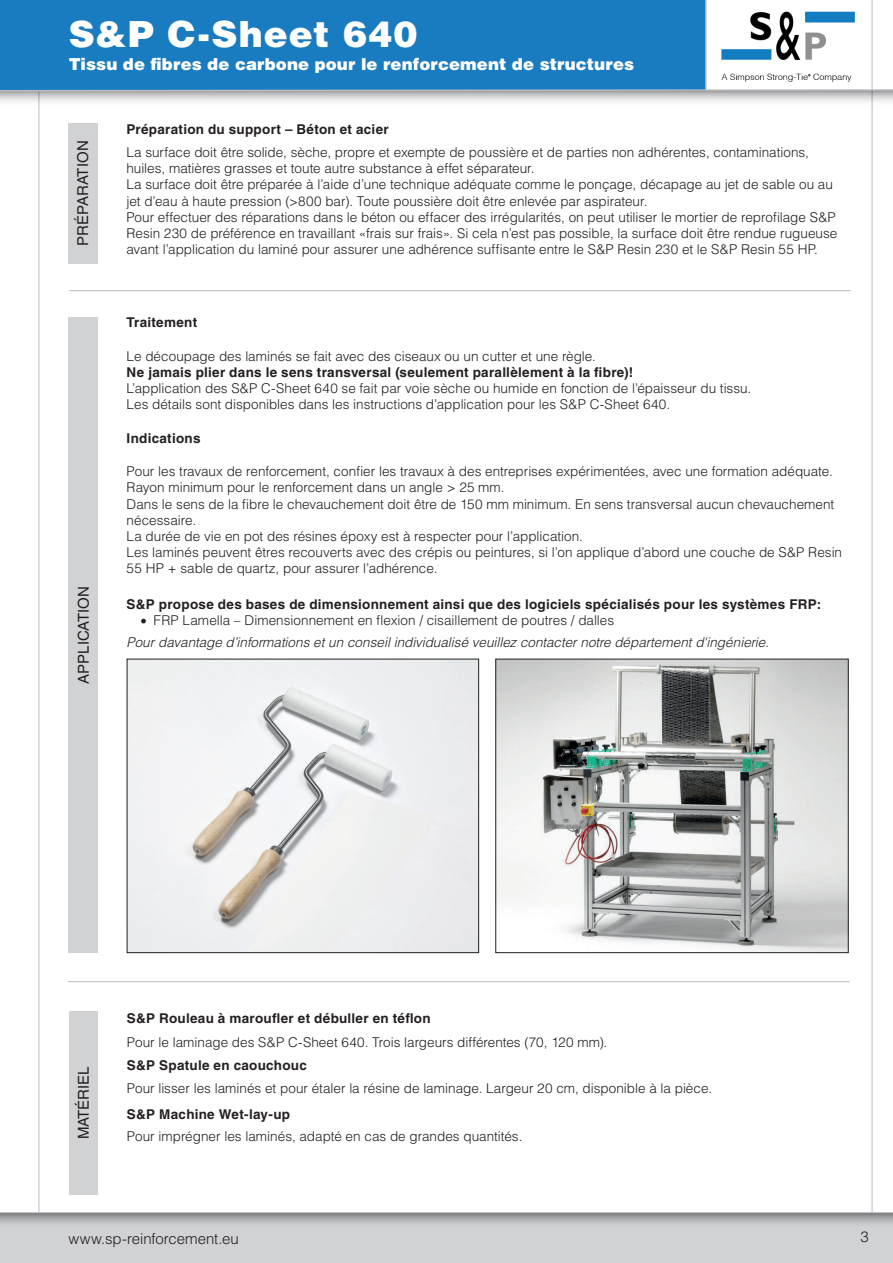
<style>
.page{position:relative;width:893px;height:1263px;background:#fff}
.page>*{position:absolute;margin:0;border:0;box-sizing:border-box;transform-origin:0 0}
.t1{font:900 36px "Helvetica LT Std";letter-spacing:.03em;color:#fff}
.t2{font:900 16.5px "Helvetica LT Std";letter-spacing:.01em;color:#fff}
.t3{font:300 15px "Helvetica LT Std";letter-spacing:-.005em;color:#231f20}
.t4{font:15px "Helvetica LT Std";letter-spacing:.01em;color:#231f20}
.t5{font:15px "Helvetica LT Std";letter-spacing:-.01em;color:#231f20}
.t6{font:300 13.5px/16.2px "Helvetica LT Std";color:#231f20}
.t7{font:700 13.5px "Helvetica LT Std";letter-spacing:.02em;color:#231f20}
.t8{font:italic 300 13.5px/21.6px "Helvetica LT Std";color:#231f20}
.s1{font-family:"Minion Pro";font-weight:400;font-style:normal;font-size:18px}
.s2{font-style:normal}
</style>
<div class="page">
<hr style="left:872px;top:0;width:1px;height:1263px;background:#bcbdc0">
<hr style="left:39px;top:0;width:1px;height:1263px;background:#bcbdc0">
<div style="left:0;top:1212px;width:893px;height:51px;background:#d1d2d4"></div>
<svg style="left:0;top:1213px;width:893px;height:11px"></svg>
<hr style="left:0;top:1212px;width:893px;height:1px;background:#bcbdc0">
<img style="left:721px;top:11px;width:134px;height:71px">
<div style="left:0;top:0;width:706px;height:91px;background:#197bc0"></div>
<hr style="left:705px;top:0;width:2px;height:91px;background:#bcbdc0">
<svg style="left:0;top:92px;width:893px;height:14px"></svg>
<svg style="left:0;top:88px;width:893px;height:4px"></svg>
<div style="left:68px;top:123px;width:30px;height:141px;background:#d1d2d4"></div>
<div style="left:69px;top:317px;width:29px;height:636px;background:#d1d2d4"></div>
<hr style="left:69px;top:290px;width:782px;height:1px;background:#bcbdc0">
<hr style="left:68px;top:981px;width:781px;height:1px;background:#bcbdc0">
<div style="left:69px;top:1011px;width:28px;height:184px;background:#d1d2d4"></div>
<img style="left:129px;top:661px;width:348px;height:290px">
<div style="left:127px;top:659px;width:352px;height:294px;border:1px solid #231f20"></div>
<img style="left:498px;top:661px;width:348px;height:290px">
<h1 class="t1" style="left:69px;top:11px;width:350px">S&amp;P C-Sheet 640</h1>
<p class="t2" style="left:69px;top:53px;width:567px">Tissu de fibres de carbone pour le renforcement de structures</p>
<p class="t4" style="left:74px;top:246px;width:107px;rotate:-90deg">PRÉPARATION</p>
<p class="t4" style="left:75px;top:684px;width:100px;rotate:-90deg">APPLICATION</p>
<p class="t7" style="left:126px;top:121px;width:264px">Préparation du support – Béton et acier</p>
<p class="t6" style="left:126px;top:144px;width:712px">La surface doit être solide, sèche, propre et exempte de poussière et de parties non adhérentes, contaminations, huiles, matières grasses et toute autre substance à effet séparateur.<br>La surface doit être préparée à l’aide d’une technique adéquate comme le ponçage, décapage au jet de sable ou au jet d’eau à haute pression (&gt;800 bar). Toute poussière doit être enlevée par aspirateur.<br>Pour effectuer des réparations dans le béton ou effacer des irrégularités, on peut utiliser le mortier de reprofilage S&amp;P Resin 230 de préférence en travaillant «frais sur frais». Si cela n’est pas possible, la surface doit être rendue rugueuse avant l’application du laminé pour assurer une adhérence suffisante entre le S&amp;P Resin 230 et le S&amp;P Resin 55 HP.</p>
<p class="t7" style="left:127px;top:314px;width:72px">Traitement</p>
<p class="t6" style="left:127px;top:348px;width:471px">Le découpage des laminés se fait avec des ciseaux ou un cutter et une règle.</p>
<p class="t7" style="left:127px;top:364px;width:508px">Ne jamais plier dans le sens transversal (seulement parallèlement à la fibre)!</p>
<p class="t6" style="left:127px;top:380px;width:626px">L’application des S&amp;P C-Sheet 640 se fait par voie sèche ou humide en fonction de l’épaisseur du tissu.<br>Les détails sont disponibles dans les instructions d’application pour les S&amp;P C-Sheet 640.</p>
<p class="t7" style="left:127px;top:430px;width:75px">Indications</p>
<p class="t6" style="left:127px;top:463px;width:717px">Pour les travaux de renforcement, confier les travaux à des entreprises expérimentées, avec une formation adéquate.<br>Rayon minimum pour le renforcement dans un angle &gt; 25 mm.<br>Dans le sens de la fibre le chevauchement doit être de 150 mm minimum. En sens transversal aucun chevauchement nécessaire.<br>La durée de vie en pot des résines époxy est à respecter pour l’application.<br>Les laminés peuvent êtres recouverts avec des crépis ou peintures, si l’on applique d’abord une couche de S&amp;P Resin 55 HP + sable de quartz, pour assurer l’adhérence.</p>
<p class="t7" style="left:127px;top:596px;width:696px">S&amp;P propose des bases de dimensionnement ainsi que des logiciels spécialisés pour les systèmes FRP:</p>
<p class="t8" style="left:127px;top:610px;width:644px;text-indent:14px"><span class="s1">•</span> <span class="s2">FRP Lamella – Dimensionnement en flexion / cisaillement de poutres / dalles<br></span>Pour davantage d’informations et un conseil individualisé veuillez contacter notre département d'ingénierie.</p>
<p class="t5" style="left:75px;top:1139px;width:74px;rotate:-90deg">MATÉRIEL</p>
<p class="t7" style="left:127px;top:1010px;width:305px">S&amp;P Rouleau à maroufler et débuller en téflon</p>
<p class="t6" style="left:127px;top:1034px;width:482px">Pour le laminage des S&amp;P C-Sheet 640. Trois largeurs différentes (70, 120 mm).</p>
<p class="t7" style="left:127px;top:1057px;width:182px">S&amp;P Spatule en caouchouc</p>
<p class="t6" style="left:127px;top:1080px;width:587px">Pour lisser les laminés et pour étaler la résine de laminage. Largeur 20 cm, disponible à la pièce.</p>
<p class="t7" style="left:127px;top:1105px;width:165px">S&amp;P Machine Wet-lay-up</p>
<p class="t6" style="left:127px;top:1128px;width:397px">Pour imprégner les laminés, adapté en cas de grandes quantités.</p>
<p class="t3" style="left:68px;top:1229px;width:172px">www.sp-reinforcement.eu</p>
<p class="t3" style="left:860px;top:1228px;width:10px">3</p>
</div>
